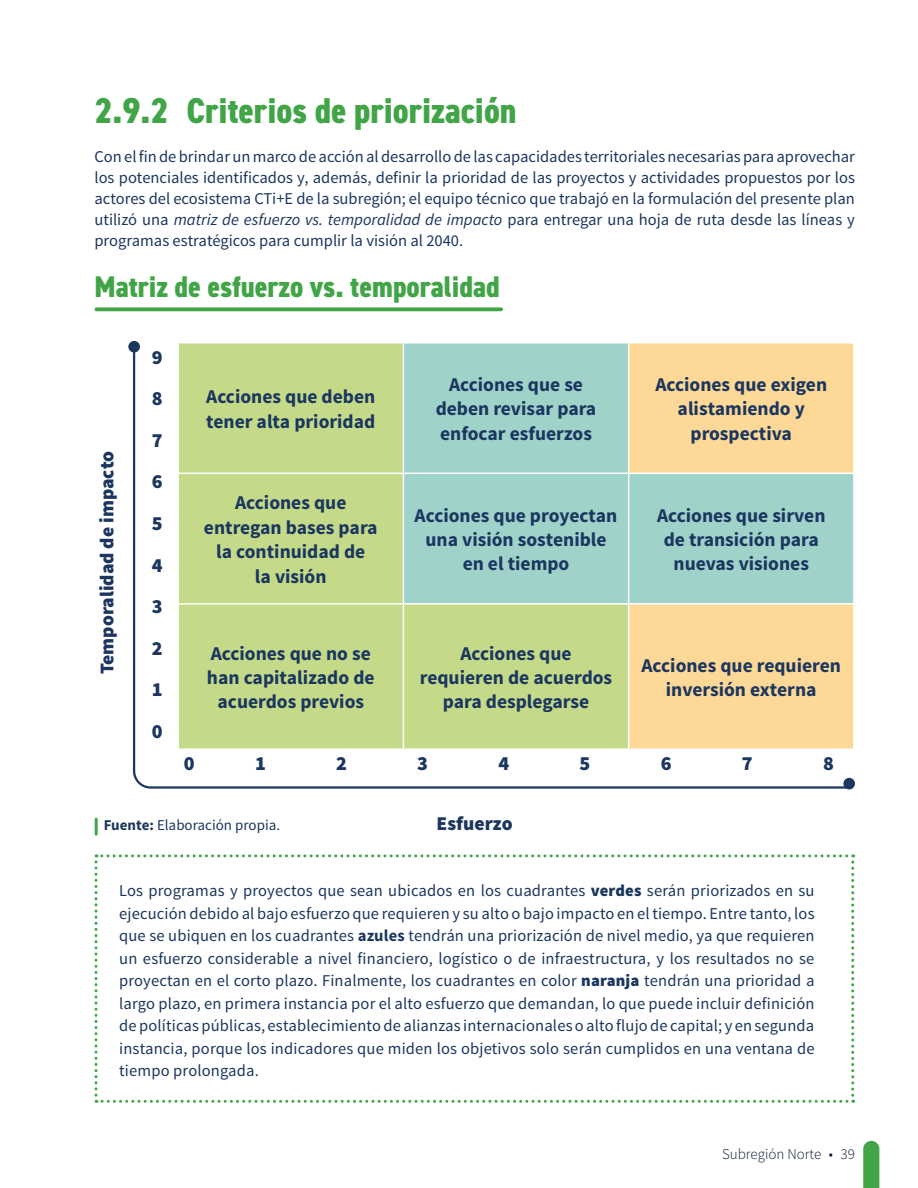
<style>
.page{position:relative;width:918px;height:1188px;background:#fff}
.page>*{position:absolute;margin:0;border:0;box-sizing:border-box;transform-origin:0 0}
.t1{font:800 condensed 36px "DIN2014";color:#41a548}
.t2{font:800 condensed 30px "DIN2014";color:#41a548}
.t3{font:900 20.1px/41.5px "Source Sans Pro";color:#1b365f;text-align:justify}
.t4{font:700 19.5px/24.5px "Source Sans Pro";color:#1b365f;text-align:center}
.t5{font:900 19.5px "Source Sans Pro";color:#1b365f}
.t6{font:16.5px/22.5px "Source Sans Pro";color:#1b365f;text-align:justify}
.t7{font:15px "Source Sans Pro";color:#1b365f}
.t8{font:300 15px "Source Sans Pro";color:#0d1932}
.s1{font-style:italic}
.s2{font-weight:700}
.s3{font-weight:900}
</style>
<div class="page">
<svg style="left:96px;top:307px;width:405px;height:4px;background:#56af5c"></svg>
<svg style="left:94px;top:854px;width:760px;height:249px"></svg>
<svg style="left:133px;top:341px;width:721px;height:449px"></svg>
<div style="left:128px;top:341px;width:12px;height:12px;background:#1b365f;border-radius:50%"></div>
<div style="left:843px;top:778px;width:12px;height:11px;background:#1b365f;border-radius:50%"></div>
<hr style="left:95px;top:819px;width:3px;height:15px;background:#41a548">
<svg style="left:863px;top:1141px;width:16px;height:47px"></svg>
<h1 class="t1" style="left:94px;top:87px;width:424px">2.9.2 Criterios de priorización</h1>
<p class="t6" style="left:94px;top:146px;width:762px;line-height:21px">Con el fin de brindar un marco de acción al desarrollo de las capacidades territoriales necesarias para aprovechar los potenciales identificados y, además, definir la prioridad de las proyectos y actividades propuestos por los actores del ecosistema CTi+E de la subregión; el equipo técnico que trabajó en la formulación del presente plan utilizó una <span class="s1">matriz de esfuerzo vs. temporalidad de impacto</span> para entregar una hoja de ruta desde las líneas y programas estratégicos para cumplir la visión al 2040.</p>
<h2 class="t2" style="left:94px;top:267px;width:407px">Matriz de esfuerzo vs. temporalidad</h2>
<p class="t5" style="left:94px;top:674px;width:225px;rotate:-90deg">Temporalidad de impacto</p>
<p class="t3" style="left:152px;top:337px;width:12px">9<br>8<br>7<br>6<br>5<br>4<br>3<br>2<br>1<br>0</p>
<p class="t4" style="left:206px;top:385px;width:171px;text-align:left">Acciones que deben tener alta prioridad</p>
<p class="t4" style="left:204px;top:491px;width:175px">Acciones que entregan bases para la continuidad de<br>la visión</p>
<p class="t4" style="left:436px;top:373px;width:162px">Acciones que se deben revisar para enfocar esfuerzos</p>
<p class="t4" style="left:655px;top:373px;width:173px">Acciones que exigen alistamiendo y prospectiva</p>
<p class="t4" style="left:415px;top:504px;width:204px">Acciones que proyectan una visión sostenible en el tiempo</p>
<p class="t4" style="left:657px;top:504px;width:170px">Acciones que sirven de transición para nuevas visiones</p>
<p class="t4" style="left:207px;top:642px;width:169px">Acciones que no se han capitalizado de acuerdos previos</p>
<p class="t4" style="left:420px;top:642px;width:194px">Acciones que requieren de acuerdos para desplegarse</p>
<p class="t4" style="left:641px;top:654px;width:201px">Acciones que requieren inversión externa</p>
<p class="t3" style="left:184px;top:743px;width:12px">0</p>
<p class="t3" style="left:255px;top:743px;width:12px">1</p>
<p class="t3" style="left:336px;top:743px;width:12px">2</p>
<p class="t3" style="left:417px;top:743px;width:12px">3</p>
<p class="t3" style="left:498px;top:743px;width:12px">4</p>
<p class="t3" style="left:580px;top:743px;width:12px">5</p>
<p class="t3" style="left:661px;top:743px;width:12px">6</p>
<p class="t3" style="left:742px;top:743px;width:12px">7</p>
<p class="t3" style="left:823px;top:743px;width:12px">8</p>
<p class="t7" style="left:104px;top:816px;width:178px"><span class="s2">Fuente:</span> Elaboración propia.</p>
<p class="t5" style="left:436px;top:811px;width:78px">Esfuerzo</p>
<p class="t6" style="left:119px;top:880px;width:697px">Los programas y proyectos que sean ubicados en los cuadrantes <span class="s3">verdes</span> serán priorizados en su ejecución debido al bajo esfuerzo que requieren y su alto o bajo impacto en el tiempo. Entre tanto, los que se ubiquen en los cuadrantes <span class="s2">azules</span> tendrán una priorización de nivel medio, ya que requieren un esfuerzo considerable a nivel financiero, logístico o de infraestructura, y los resultados no se proyectan en el corto plazo. Finalmente, los cuadrantes en color <span class="s3">naranja</span> tendrán una prioridad a largo plazo, en primera instancia por el alto esfuerzo que demandan, lo que puede incluir definición de políticas públicas, establecimiento de alianzas internacionales o alto flujo de capital; y en segunda instancia, porque los indicadores que miden los objetivos solo serán cumplidos en una ventana de tiempo prolongada.</p>
<p class="t8" style="left:722px;top:1145px;width:134px">Subregión Norte • 39</p>
</div>
